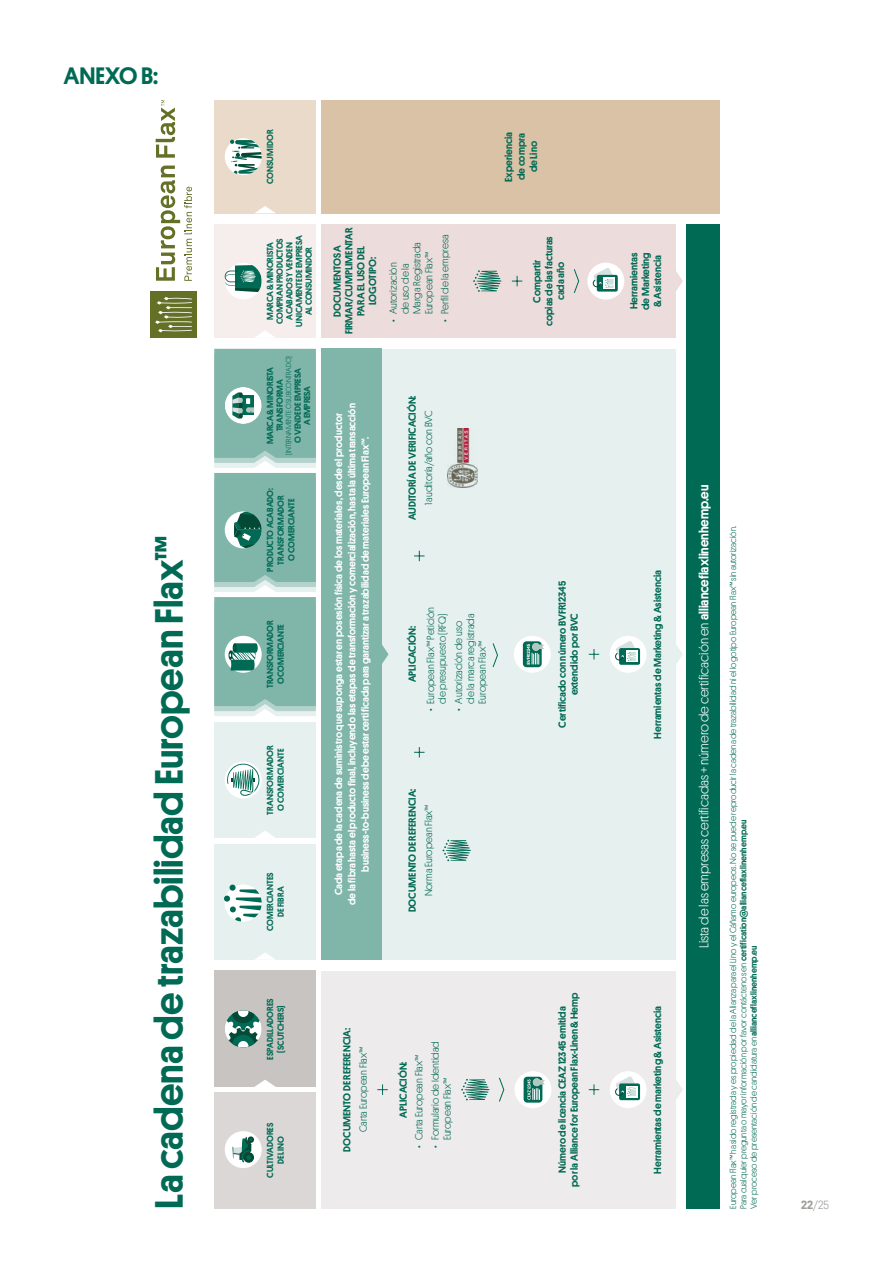
<style>
.page{position:relative;width:893px;height:1263px;background:#fff}
.page>*{position:absolute;margin:0;border:0;box-sizing:border-box;transform-origin:0 0}
.t1{font:500 39.9px "Platform";color:#006a54}
.t2{font:500 24px "Platform";letter-spacing:.005em;color:#006a54}
.t3{font:300 13.35px "Platform";color:#fff}
.t4{font:300 12px "Platform";color:#9d9d9c}
.t5{font:500 10.35px/11.9px "Platform";color:#006a54;text-align:center}
.t6{font:500 10.35px/13.4px "Platform";color:#fff;text-align:center}
.t7{font:300 10.35px/11.9px "Platform";color:#006a54}
.t8{font:300 8.85px/10.4px "Platform";color:#006a54}
.t9{font:500 8.85px/10.6px "Platform";letter-spacing:-.015em;color:#006a54;text-align:center}
.t10{font:300 7.35px "Platform";letter-spacing:-.02em;color:#006a54}
.s1{font-weight:500}
</style>
<div class="page">
<div style="left:151px;top:291px;width:46px;height:47px;background:#637026"></div>
<svg style="left:154px;top:297px;width:38px;height:35px"></svg>
<svg style="left:156px;top:166px;width:36px;height:115px"></svg>
<svg style="left:156px;top:100px;width:19px;height:58px"></svg>
<div style="left:214px;top:1092px;width:102px;height:116px;background:#dad7d6"></div>
<div style="left:214px;top:971px;width:102px;height:116px;background:#c8c4c2"></div>
<div style="left:214px;top:844px;width:102px;height:116px;background:#e6f0ee"></div>
<div style="left:214px;top:722px;width:102px;height:116px;background:#e6f0ee"></div>
<div style="left:214px;top:224px;width:102px;height:114px;background:#f6eeed"></div>
<div style="left:214px;top:100px;width:102px;height:113px;background:#e9daca"></div>
<div style="left:686px;top:224px;width:34px;height:984px;background:#006a54"></div>
<div style="left:321px;top:100px;width:399px;height:113px;background:#dac2a6"></div>
<div style="left:321px;top:971px;width:354px;height:237px;background:#edebeb"></div>
<div style="left:321px;top:349px;width:354px;height:611px;background:#e6f0ee"></div>
<div style="left:321px;top:224px;width:354px;height:114px;background:#eddcdc"></div>
<svg style="left:461px;top:1079px;width:28px;height:21px"></svg>
<svg style="left:443px;top:840px;width:28px;height:21px"></svg>
<svg style="left:473px;top:270px;width:28px;height:22px"></svg>
<img style="left:447px;top:428px;width:30px;height:59px">
<div style="left:321px;top:348px;width:60px;height:612px;background:#80b5aa"></div>
<svg style="left:414px;top:747px;width:11px;height:10px"></svg>
<svg style="left:414px;top:551px;width:11px;height:10px"></svg>
<svg style="left:589px;top:649px;width:10px;height:10px"></svg>
<svg style="left:512px;top:276px;width:10px;height:10px"></svg>
<svg style="left:254px;top:1080px;width:22px;height:7px"></svg>
<svg style="left:255px;top:953px;width:20px;height:7px"></svg>
<svg style="left:255px;top:831px;width:20px;height:7px"></svg>
<svg style="left:255px;top:331px;width:20px;height:7px"></svg>
<svg style="left:255px;top:206px;width:20px;height:7px"></svg>
<svg style="left:675px;top:1079px;width:8px;height:21px"></svg>
<svg style="left:675px;top:643px;width:8px;height:22px"></svg>
<svg style="left:675px;top:270px;width:8px;height:22px"></svg>
<svg style="left:381px;top:643px;width:7px;height:22px"></svg>
<svg style="left:499px;top:1077px;width:5px;height:25px"></svg>
<div style="left:515px;top:1071px;width:36px;height:37px;background:#fff;border-radius:50%"></div>
<div style="left:524px;top:1077px;width:18px;height:25px;background:#006a54;border-radius:4px"></div>
<svg style="left:527px;top:1078px;width:18px;height:22px"></svg>
<svg style="left:377px;top:1084px;width:11px;height:11px"></svg>
<svg style="left:589px;top:1084px;width:10px;height:11px"></svg>
<div style="left:610px;top:1071px;width:37px;height:37px;background:#fff;border-radius:50%"></div>
<svg style="left:619px;top:1083px;width:21px;height:17px"></svg>
<div style="left:626px;top:1086px;width:11px;height:11px;background:#fff"></div>
<svg style="left:615px;top:1076px;width:21px;height:20px"></svg>
<div style="left:610px;top:636px;width:37px;height:37px;background:#fff;border-radius:50%"></div>
<svg style="left:619px;top:648px;width:21px;height:17px"></svg>
<div style="left:626px;top:651px;width:11px;height:11px;background:#fff"></div>
<svg style="left:615px;top:641px;width:21px;height:20px"></svg>
<div style="left:587px;top:263px;width:37px;height:37px;background:#fff;border-radius:50%"></div>
<div style="left:597px;top:275px;width:21px;height:17px;background:#006a54;border-radius:2px"></div>
<div style="left:604px;top:278px;width:11px;height:11px;background:#fff"></div>
<svg style="left:593px;top:268px;width:21px;height:20px"></svg>
<div style="left:225px;top:1131px;width:37px;height:37px;background:#fff;border-radius:50%"></div>
<svg style="left:243px;top:1152px;width:11px;height:11px"></svg>
<svg style="left:232px;top:1136px;width:20px;height:26px"></svg>
<svg style="left:225px;top:1010px;width:37px;height:37px"></svg>
<div style="left:225px;top:884px;width:37px;height:38px;background:#fff;border-radius:50%"></div>
<svg style="left:230px;top:884px;width:32px;height:38px"></svg>
<div style="left:224px;top:895px;width:6px;height:7px;background:#006a54;border-radius:50%"></div>
<div style="left:230px;top:884px;width:6px;height:7px;background:#006a54;border-radius:50%"></div>
<div style="left:225px;top:761px;width:37px;height:37px;background:#fff;border-radius:50%"></div>
<svg style="left:225px;top:761px;width:35px;height:35px"></svg>
<div style="left:225px;top:263px;width:37px;height:36px;background:#fff;border-radius:50%"></div>
<svg style="left:225px;top:265px;width:37px;height:27px"></svg>
<div style="left:225px;top:138px;width:37px;height:37px;background:#fff;border-radius:50%"></div>
<svg style="left:230px;top:140px;width:32px;height:34px"></svg>
<svg style="left:492px;top:643px;width:6px;height:25px"></svg>
<svg style="left:574px;top:269px;width:5px;height:24px"></svg>
<div style="left:514px;top:636px;width:37px;height:37px;background:#fff;border-radius:50%"></div>
<div style="left:523px;top:641px;width:19px;height:26px;background:linear-gradient(to bottom,#006a54,#006a54);border-radius:4px"></div>
<svg style="left:527px;top:643px;width:17px;height:21px"></svg>
<svg style="left:214px;top:349px;width:102px;height:367px"></svg>
<h2 class="t2" style="left:64px;top:58px;width:96px">ANEXO B:</h2>
<p class="t9" style="left:264px;top:184px;width:56px;rotate:-90deg">CONSUMIDOR</p>
<p class="t9" style="left:265px;top:327px;width:93px;line-height:9.6px;rotate:-90deg">MARCA &amp; MINORISTA<br>COMPRAN PRODUCTOS<br>ACABADOS Y VENDEN<br>UNICAMENTE DE EMPRESA<br>AL CONSUMINDOR</p>
<p class="t5" style="left:502px;top:182px;width:52px;line-height:12.5px;rotate:-90deg">Experiencia de compra de Lino</p>
<p class="t5" style="left:331px;top:334px;width:108px;rotate:-90deg">DOCUMENTOS A<br>FIRMAR/CUMPLIMENTAR<br>PARA EL USO DEL<br>LOGOTIPO:</p>
<p class="t5" style="left:530px;top:326px;width:91px;rotate:-90deg">Compartir<br>copias de las facturas cada año</p>
<p class="t7" style="left:387px;top:314px;width:73px;text-indent:-7px;rotate:-90deg">• Autorización<br>de uso de la<br>Marga Registrada<br>European Flax™</p>
<p class="t7" style="left:438px;top:322px;width:88px;rotate:-90deg">• Perfil de la empresa</p>
<p class="t5" style="left:627px;top:310px;width:59px;text-align:justify;rotate:-90deg">Herramientas de Marketing &amp; Asistencia</p>
<p class="t9" style="left:265px;top:444px;width:79px;line-height:9.6px;rotate:-90deg">MARCA &amp; MINORISTA<br>TRANSFORMA</p>
<p class="t10" style="left:283px;top:455px;width:100px;rotate:-90deg">(INTERNAMENTE O SUBCONTRADO)</p>
<p class="t9" style="left:292px;top:442px;width:76px;line-height:9.6px;rotate:-90deg">O VENDE DE EMPRESA<br>A EMPRESA</p>
<p class="t5" style="left:406px;top:520px;width:126px;rotate:-90deg">AUDITORÍA DE VERIFICACIÓN:</p>
<p class="t6" style="left:331px;top:905px;width:503px;rotate:-90deg">Cada etapa de la cadena de suministro que suponga estar en posesión física de los materiales, desde el productor<br>de la fibra hasta el producto final, incluyendo las etapas de transformación y comercialización, hasta la última transacción business-to-business debe estar certificada para garantizar a trazabilidad de materiales European Flax™.</p>
<p class="t7" style="left:422px;top:505px;width:97px;rotate:-90deg">1 auditoría/año con BVC</p>
<p class="t3" style="left:694px;top:948px;width:465px;rotate:-90deg">Lista de las empresas certificadas + número de certificación en <span class="s1">allianceflaxlinenhemp.eu</span></p>
<p class="t9" style="left:264px;top:572px;width:85px;rotate:-90deg">PRODUCTO ACABADO:<br>TRANSFORMADOR<br>O COMERCIANTE</p>
<h1 class="t1" style="left:140px;top:1208px;width:674px;rotate:-90deg">La cadena de trazabilidad European Flax™</h1>
<p class="t8" style="left:727px;top:1208px;width:684px;rotate:-90deg">European Flax™ ha sido registrada y es propiedad de la Alianza para el Lino y el Cáñamo europeos. No se puede reproducir la cadena de trazabilidad ni el logotipo European Flax™ sin autorización.<br>Para cualquier pregunta o mayor información por favor contáctenos en <span class="s1">certification@allianceflaxlinenhemp.eu</span></p>
<p class="t5" style="left:651px;top:739px;width:170px;rotate:-90deg">Herramientas de Marketing &amp; Asistencia</p>
<p class="t5" style="left:556px;top:727px;width:148px;rotate:-90deg">Certificado con número BVFR12345 extendido por BVC</p>
<p class="t7" style="left:424px;top:711px;width:106px;text-align:center;rotate:-90deg">• European Flax™ Petición de presupuesto (RFQ)</p>
<p class="t7" style="left:452px;top:703px;width:91px;text-indent:-7px;rotate:-90deg">• Autorización de uso de la marca registrada<br>European Flax™</p>
<p class="t9" style="left:264px;top:688px;width:69px;rotate:-90deg">TRANSFORMADOR<br>O COMERCIANTE</p>
<p class="t5" style="left:406px;top:682px;width:58px;rotate:-90deg">APLICACIÓN:</p>
<p class="t9" style="left:264px;top:815px;width:71px;rotate:-90deg">TRANSFORMADOR<br>O COMERCIANTE</p>
<p class="t5" style="left:406px;top:912px;width:125px;rotate:-90deg">DOCUMENTO DE REFERENCIA:</p>
<p class="t7" style="left:422px;top:896px;width:93px;rotate:-90deg">Norma European Flax™</p>
<p class="t9" style="left:264px;top:931px;width:60px;rotate:-90deg">COMERCIANTES<br>DE FIBRA</p>
<p class="t8" style="left:748px;top:1208px;width:264px;rotate:-90deg">Ver proceso de presentación de candidatura en <span class="s1">allianceflaxlinenhemp.eu</span></p>
<p class="t5" style="left:556px;top:1187px;width:196px;rotate:-90deg">Número de licencia CEAZ 12345 emitida<br>por la Alliance for European Flax-Linen &amp; Hemp</p>
<p class="t9" style="left:264px;top:1060px;width:63px;rotate:-90deg">ESPADILLADORES (SCUTCHERS)</p>
<p class="t5" style="left:651px;top:1173px;width:169px;rotate:-90deg">Herramientas de marketing &amp; Asistencia</p>
<p class="t5" style="left:340px;top:1152px;width:125px;rotate:-90deg">DOCUMENTO DE REFERENCIA:</p>
<p class="t7" style="left:429px;top:1140px;width:101px;text-indent:-7px;rotate:-90deg">• Formulario de Identidad<br>European Flax™</p>
<p class="t7" style="left:357px;top:1132px;width:87px;rotate:-90deg">Carta European Flax™</p>
<p class="t7" style="left:412px;top:1148px;width:94px;rotate:-90deg">• Carta European Flax™</p>
<p class="t5" style="left:397px;top:1118px;width:58px;rotate:-90deg">APLICACIÓN:</p>
<p class="t9" style="left:264px;top:1178px;width:57px;rotate:-90deg">CULTIVADORES<br>DE LINO</p>
<p class="t4" style="left:801px;top:1196px;width:30px"><span class="s1">22</span>/25</p>
</div>
